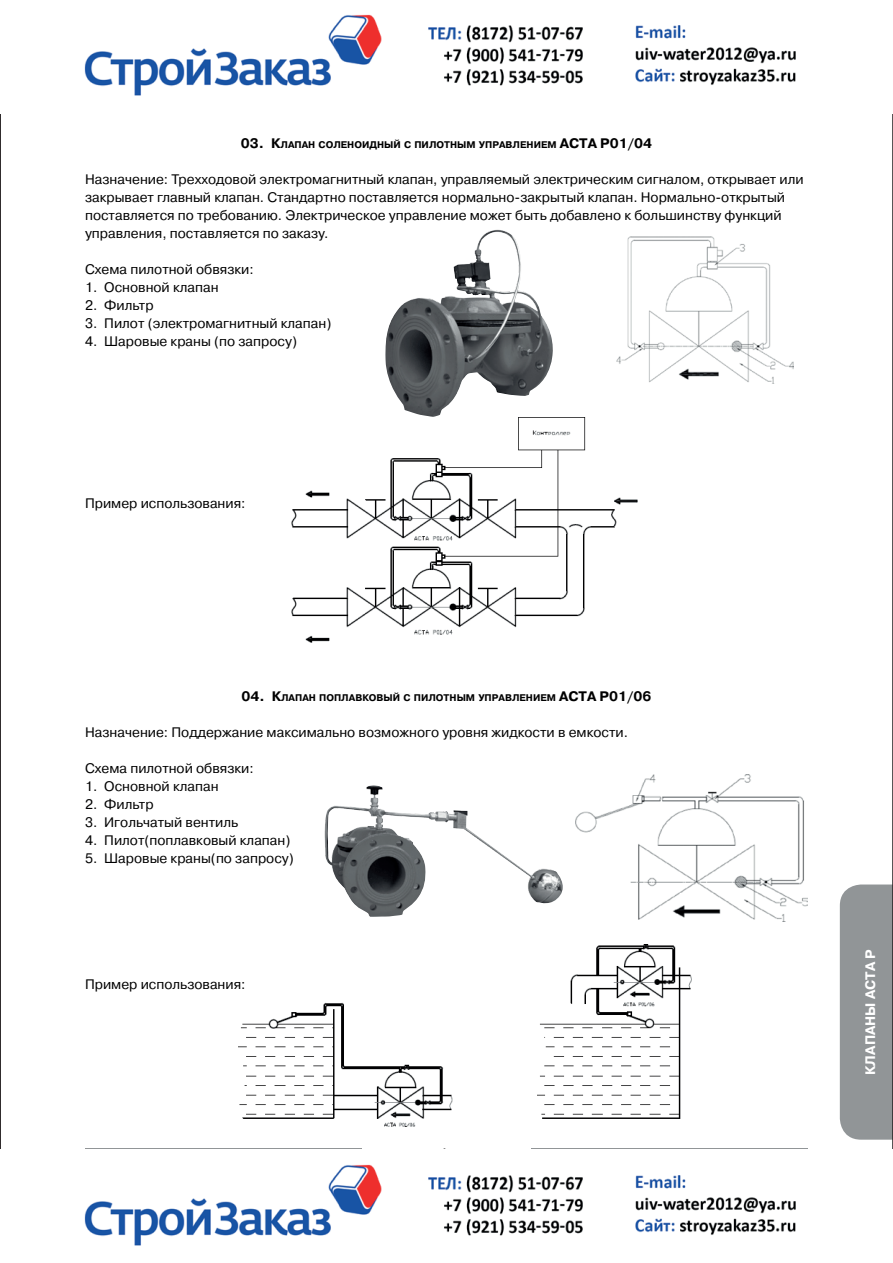
<style>
.page{position:relative;width:893px;height:1263px;background:#fff}
.page>*{position:absolute;margin:0;border:0;box-sizing:border-box;transform-origin:0 0}
.t1{font:13.8px/18px "Pragmatica C";color:#000001}
.t2{font:700 13.8px "Pragmatica C";color:#fff}
.t3{font:700 9.6px "Pragmatica C";color:#000001}
.s1{font-size:13.8px}
</style>
<div class="page">
<div style="left:85px;top:1148px;width:276px;height:16px;background:#919597"></div>
<div style="left:531px;top:1148px;width:277px;height:16px;background:#919597"></div>
<div style="left:840px;top:884px;width:50px;height:256px;background:#919597"></div>
<img style="left:239px;top:945px;width:452px;height:182px">
<img style="left:617px;top:237px;width:176px;height:147px">
<img style="left:292px;top:418px;width:346px;height:224px">
<img style="left:575px;top:775px;width:233px;height:146px">
<img style="left:325px;top:785px;width:238px;height:132px">
<img style="left:385px;top:230px;width:168px;height:187px">
<img style="left:84px;top:14px;width:712px;height:82px">
<img style="left:84px;top:1149px;width:724px;height:97px">
<p class="t3" style="left:241px;top:140px;width:413px"><span class="s1">03. К</span>лапан соленоидный с пилотным управлением <span class="s1">аста р01/04</span></p>
<p class="t1" style="left:85px;top:171px;width:720px">Назначение: Трехходовой электромагнитный клапан, управляемый электрическим сигналом, открывает или закрывает главный клапан. Стандартно поставляется нормально-закрытый клапан. Нормально-открытый поставляется по требованию. Электрическое управление может быть добавлено к большинству функций управления, поставляется по заказу.</p>
<p class="t1" style="left:85px;top:261px;width:170px">Схема пилотной обвязки:</p>
<p class="t1" style="left:85px;top:279px;width:135px">1. Основной клапан</p>
<p class="t1" style="left:85px;top:297px;width:70px">2. Фильтр</p>
<p class="t1" style="left:85px;top:314px;width:248px">3. Пилот (электромагнитный клапан)</p>
<p class="t1" style="left:85px;top:332px;width:213px">4. Шаровые краны (по запросу)</p>
<p class="t1" style="left:85px;top:494px;width:162px">Пример использования:</p>
<p class="t3" style="left:242px;top:693px;width:411px"><span class="s1">04. К</span>лапан поплавКовый с пилотным управлением <span class="s1">аста р01/06</span></p>
<p class="t1" style="left:85px;top:723px;width:544px">Назначение: Поддержание максимально возможного уровня жидкости в емкости.</p>
<p class="t1" style="left:85px;top:759px;width:170px">Схема пилотной обвязки:</p>
<p class="t1" style="left:85px;top:777px;width:135px">1. Основной клапан</p>
<p class="t1" style="left:85px;top:795px;width:70px">2. Фильтр</p>
<p class="t1" style="left:85px;top:813px;width:155px">3. Игольчатый вентиль</p>
<p class="t1" style="left:85px;top:831px;width:207px">4. Пилот(поплавковый клапан)</p>
<p class="t1" style="left:85px;top:849px;width:210px">5. Шаровые краны(по запросу)</p>
<p class="t1" style="left:85px;top:975px;width:162px">Пример использования:</p>
<p class="t2" style="left:863px;top:1075px;width:127px;rotate:-90deg">КЛАПАНЫ ACTA Р</p>
</div>
